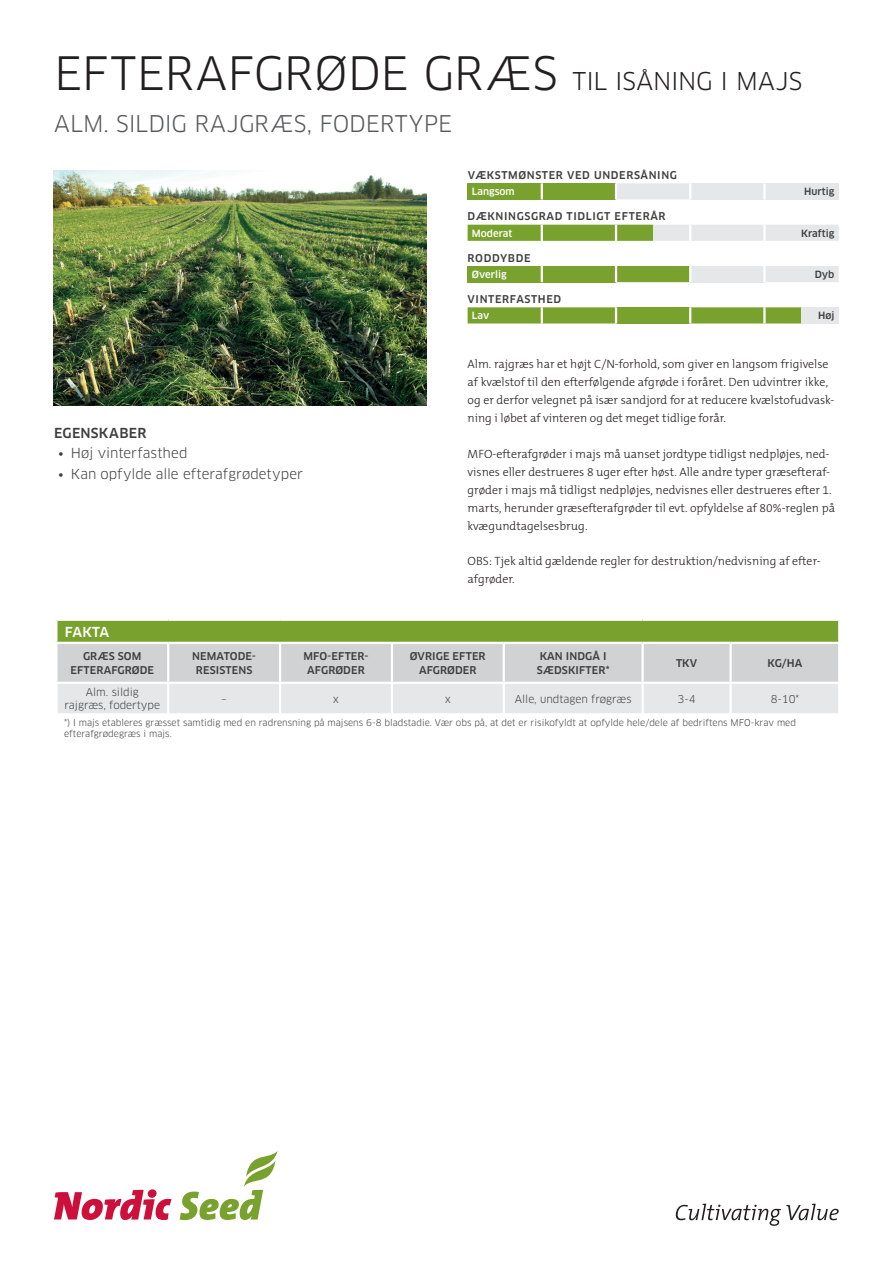
<style>
.page{position:relative;width:893px;height:1263px;background:#fff}
.page>*{position:absolute;margin:0;border:0;box-sizing:border-box;transform-origin:0 0}
.t1{font:45px "Clan Pro";color:#231f20}
.t2{font:22.5px "Clan Pro";color:#57585a}
.t3{font:13.5px "Clan Pro";color:#3e3e3f}
.t4{font:500 13.5px "Clan Pro";letter-spacing:.015em;color:#3e3e3f}
.t5{font:500 13.5px "Clan Pro";letter-spacing:-.01em;color:#fff}
.t6{font:300 12px/18px "The Mix B W3";color:#231f20}
.t7{font:500 10.5px/13.5px "Clan Pro";letter-spacing:.01em;color:#3e3e3f;text-align:center}
.t8{font:500 10.5px "Clan Pro";letter-spacing:.06em;color:#3e3e3f}
.t9{font:10.5px/13.5px "Clan Pro";color:#3e3e3f;text-align:center}
.t10{font:500 9.75px "Clan Pro";color:#fff}
.t11{font:500 9.75px "Clan Pro";color:#3e3e3f}
.t12{font:9px/10.8px "Clan Pro";color:#3e3e3f}
.s1{font-size:24px}
.s2{font-family:"The Mix B W6";font-weight:600}
</style>
<div class="page">
<svg style="left:676px;top:1204px;width:163px;height:22px"></svg>
<svg style="left:54px;top:1189px;width:117px;height:31px"></svg>
<svg style="left:180px;top:1151px;width:98px;height:69px"></svg>
<img style="left:54px;top:171px;width:372px;height:235px">
<div style="left:56px;top:620px;width:783px;height:23px;background:#78a22d"></div>
<svg style="left:58px;top:644px;width:780px;height:69px;background:#dadbdd"></svg>
<hr style="left:55px;top:619px;width:113px;height:2px;background:#fff">
<hr style="left:55px;top:621px;width:3px;height:21px;background:#fff">
<hr style="left:168px;top:619px;width:112px;height:2px;background:#fff">
<hr style="left:280px;top:619px;width:363px;height:2px;background:#fff">
<hr style="left:643px;top:619px;width:197px;height:2px;background:#fff">
<hr style="left:838px;top:621px;width:2px;height:21px;background:#fff">
<hr style="left:55px;top:642px;width:113px;height:2px;background:#fff">
<hr style="left:168px;top:642px;width:112px;height:2px;background:#fff">
<hr style="left:167px;top:644px;width:2px;height:38px;background:#fff">
<hr style="left:280px;top:642px;width:112px;height:2px;background:#fff">
<hr style="left:279px;top:644px;width:2px;height:38px;background:#fff">
<hr style="left:392px;top:642px;width:112px;height:2px;background:#fff">
<hr style="left:391px;top:644px;width:2px;height:38px;background:#fff">
<hr style="left:504px;top:642px;width:139px;height:2px;background:#fff">
<hr style="left:503px;top:644px;width:2px;height:38px;background:#fff">
<hr style="left:643px;top:642px;width:87px;height:2px;background:#fff">
<hr style="left:641px;top:644px;width:3px;height:38px;background:#fff">
<hr style="left:730px;top:642px;width:110px;height:2px;background:#fff">
<hr style="left:729px;top:644px;width:3px;height:38px;background:#fff">
<hr style="left:55px;top:682px;width:113px;height:2px;background:#fff">
<hr style="left:168px;top:682px;width:112px;height:2px;background:#fff">
<hr style="left:167px;top:684px;width:2px;height:29px;background:#fff">
<hr style="left:280px;top:682px;width:112px;height:2px;background:#fff">
<hr style="left:279px;top:684px;width:2px;height:29px;background:#fff">
<hr style="left:392px;top:682px;width:112px;height:2px;background:#fff">
<hr style="left:391px;top:684px;width:2px;height:29px;background:#fff">
<hr style="left:504px;top:682px;width:139px;height:2px;background:#fff">
<hr style="left:503px;top:684px;width:2px;height:29px;background:#fff">
<hr style="left:643px;top:682px;width:87px;height:2px;background:#fff">
<hr style="left:641px;top:684px;width:3px;height:29px;background:#fff">
<hr style="left:730px;top:682px;width:110px;height:2px;background:#fff">
<hr style="left:729px;top:684px;width:3px;height:29px;background:#fff">
<div style="left:468px;top:183px;width:148px;height:16px;background:#78a22d"></div>
<div style="left:690px;top:183px;width:149px;height:16px;background:#e6e7e9"></div>
<svg style="left:763px;top:183px;width:2px;height:16px"></svg>
<svg style="left:541px;top:183px;width:2px;height:16px"></svg>
<svg style="left:615px;top:183px;width:76px;height:16px"></svg>
<div style="left:468px;top:266px;width:148px;height:16px;background:#78a22d"></div>
<div style="left:690px;top:266px;width:74px;height:16px;background:#e6e7e9"></div>
<svg style="left:763px;top:266px;width:76px;height:16px"></svg>
<svg style="left:541px;top:266px;width:2px;height:16px"></svg>
<svg style="left:615px;top:266px;width:76px;height:16px"></svg>
<div style="left:616px;top:307px;width:74px;height:17px;background:#78a22d"></div>
<div style="left:801px;top:307px;width:38px;height:17px;background:#e6e7e9"></div>
<svg style="left:468px;top:307px;width:149px;height:17px;background:#82a83c"></svg>
<svg style="left:689px;top:307px;width:112px;height:17px;background:#83a93e"></svg>
<svg style="left:468px;top:225px;width:371px;height:16px;background:#b1c68f"></svg>
<h1 class="t1" style="left:54px;top:55px;width:749px">EFTERAFGRØDE GRÆS <span class="s1">TIL ISÅNING I MAJS</span></h1>
<h2 class="t2" style="left:54px;top:114px;width:400px">ALM. SILDIG RAJGRÆS, FODERTYPE</h2>
<p class="t8" style="left:468px;top:171px;width:211px">VÆKSTMØNSTER VED UNDERSÅNING</p>
<p class="t10" style="left:472px;top:188px;width:44px">Langsom</p>
<p class="t11" style="left:804px;top:188px;width:32px">Hurtig</p>
<p class="t8" style="left:468px;top:212px;width:199px">DÆKNINGSGRAD TIDLIGT EFTERÅR</p>
<p class="t10" style="left:472px;top:229px;width:42px">Moderat</p>
<p class="t11" style="left:801px;top:229px;width:35px">Kraftig</p>
<p class="t4" style="left:54px;top:428px;width:94px">EGENSKABER</p>
<p class="t3" style="left:58px;top:447px;width:131px"><span class="s2">•</span> Høj vinterfasthed</p>
<p class="t3" style="left:58px;top:468px;width:246px"><span class="s2">•</span> Kan opfylde alle efterafgrødetyper</p>
<p class="t8" style="left:468px;top:254px;width:64px">RODDYBDE</p>
<p class="t10" style="left:472px;top:270px;width:37px">Øverlig</p>
<p class="t11" style="left:815px;top:270px;width:21px">Dyb</p>
<p class="t8" style="left:468px;top:295px;width:95px">VINTERFASTHED</p>
<p class="t10" style="left:472px;top:312px;width:19px">Lav</p>
<p class="t11" style="left:818px;top:312px;width:18px">Høj</p>
<p class="t6" style="left:468px;top:356px;width:368px">Alm. rajgræs har et højt C/N-forhold, som giver en langsom frigivelse af kvælstof til den efterfølgende afgrøde i foråret. Den udvintrer ikke, og er derfor velegnet på især sandjord for at redu cere kvælstofudvask&shy;ning i løbet af vinteren og det meget tidlige forår.</p>
<p class="t6" style="left:468px;top:446px;width:369px">MFO-efterafgrøder i majs må uanset jordtype tidligst nedpløjes, ned&shy;visnes eller destrueres 8 uger efter høst. Alle andre typer græsefteraf&shy;grøder i majs må tidligst nedpløjes, nedvisnes eller destrueres efter 1. marts, herunder græsefterafgrøder til evt. opfyldelse af 80%-reglen på kvægundtagelsesbrug.</p>
<p class="t6" style="left:468px;top:554px;width:355px">OBS: Tjek altid gældende regler for destruktion/nedvisning af efter&shy;afgrøder.</p>
<p class="t5" style="left:65px;top:626px;width:46px">FAKTA</p>
<p class="t7" style="left:70px;top:650px;width:85px">GRÆS SOM<br>EFTERAFGRØDE</p>
<p class="t7" style="left:192px;top:650px;width:65px">NEMATODE-<br>RESISTENS</p>
<p class="t7" style="left:303px;top:650px;width:67px">MFO-EFTER-<br>AFGRØDER</p>
<p class="t7" style="left:410px;top:650px;width:77px">ØVRIGE EFTER<br>AFGRØDER</p>
<p class="t7" style="left:537px;top:650px;width:74px;text-align:left">KAN INDGÅ I<br>SÆDSKIFTER*</p>
<p class="t7" style="left:676px;top:657px;width:23px">TKV</p>
<p class="t7" style="left:767px;top:657px;width:36px">KG/HA</p>
<p class="t9" style="left:65px;top:686px;width:97px">Alm. sildig rajgræs, fodertype</p>
<p class="t9" style="left:221px;top:693px;width:7px">–</p>
<p class="t9" style="left:333px;top:693px;width:8px">x</p>
<p class="t9" style="left:445px;top:693px;width:8px">x</p>
<p class="t9" style="left:515px;top:693px;width:118px">Alle, undtagen frøgræs</p>
<p class="t9" style="left:677px;top:693px;width:20px">3-4</p>
<p class="t9" style="left:771px;top:693px;width:30px">8-10*</p>
<p class="t12" style="left:64px;top:718px;width:733px">*) I majs etableres græsset samtidig med en radrensning på majsens 6-8 bladstadie. Vær obs på, at det er risikofyldt at opfylde hele/dele af bedriftens MFO-krav med efterafgrødegræs i majs.</p>
</div>
